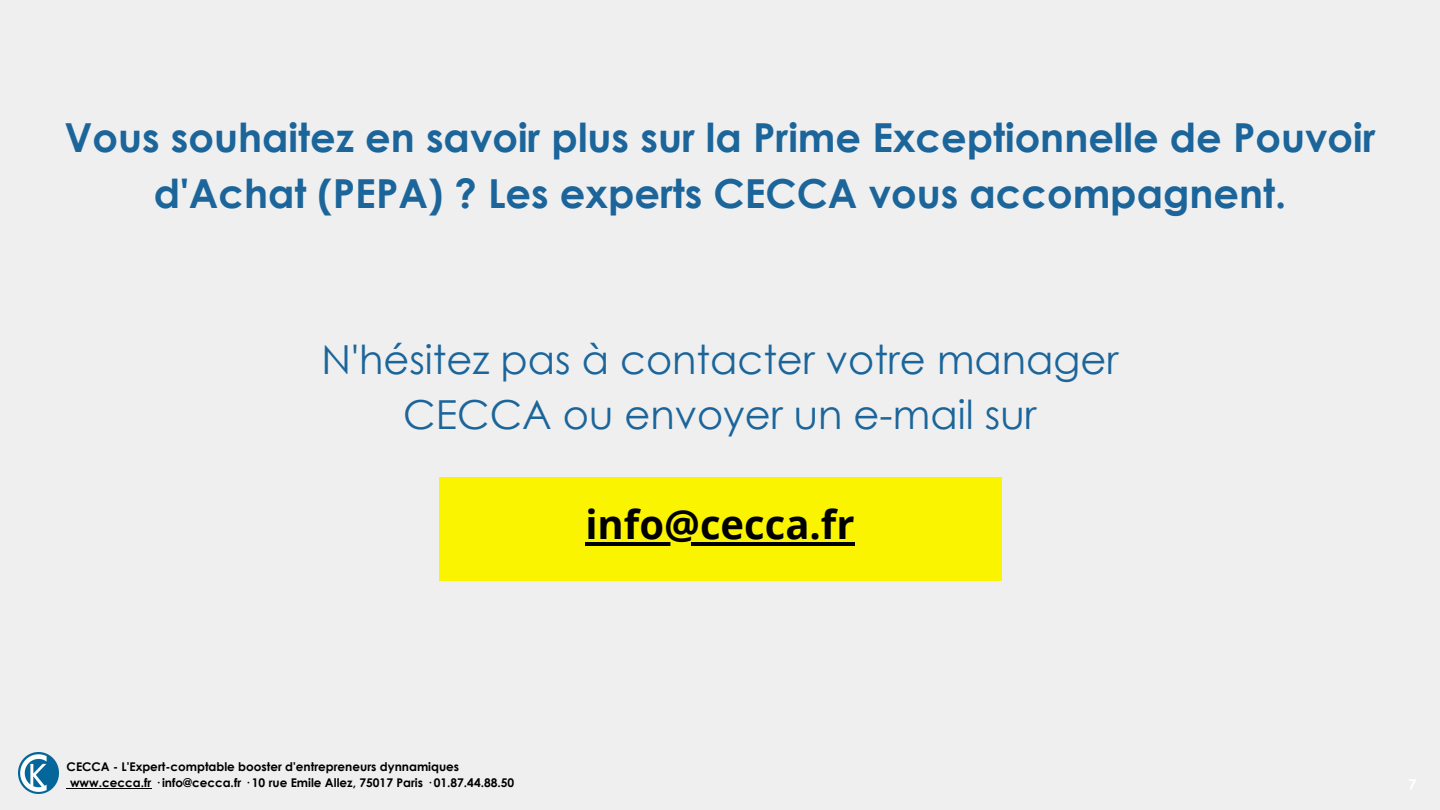
<style>
.page{position:relative;width:1440px;height:810px;background:#efefef}
.page>*{position:absolute;margin:0;border:0;box-sizing:border-box;transform-origin:0 0}
.t1{font:700 40px/55.5px "Century Gothic";color:#1b659b;text-align:center}
.t2{font:40px/55.5px "Century Gothic";color:#1b659b;text-align:center}
.t3{font:700 40px "Open Sans";color:#000}
.t4{font:700 12px "Century Gothic";color:#000}
</style>
<div class="page">
<img style="left:18px;top:753px;width:41px;height:40px">
<div style="left:439px;top:477px;width:562px;height:103px;background:#faf400"></div>
<hr style="left:585px;top:542px;width:270px;height:3px;background:#000">
<hr style="left:70px;top:788px;width:81px;height:1px;background:#000">
<p class="t1" style="left:64px;top:109px;width:1312px">Vous souhaitez en savoir plus sur la Prime Exceptionnelle de Pouvoir d'Achat (PEPA) ? Les experts CECCA vous accompagnent.</p>
<p class="t2" style="left:322px;top:330px;width:798px">N'hésitez pas à contacter votre manager<br>CECCA ou envoyer un e-mail sur</p>
<p class="t3" style="left:585px;top:497px;width:271px">info@cecca.fr</p>
<p class="t4" style="left:67px;top:759px;width:394px">CECCA - L'Expert-comptable booster d'entrepreneurs dynnamiques</p>
<p class="t4" style="left:70px;top:775px;width:446px">www.cecca.fr · info@cecca.fr · 10 rue Emile Allez, 75017 Paris · 01.87.44.88.50</p>
</div>
